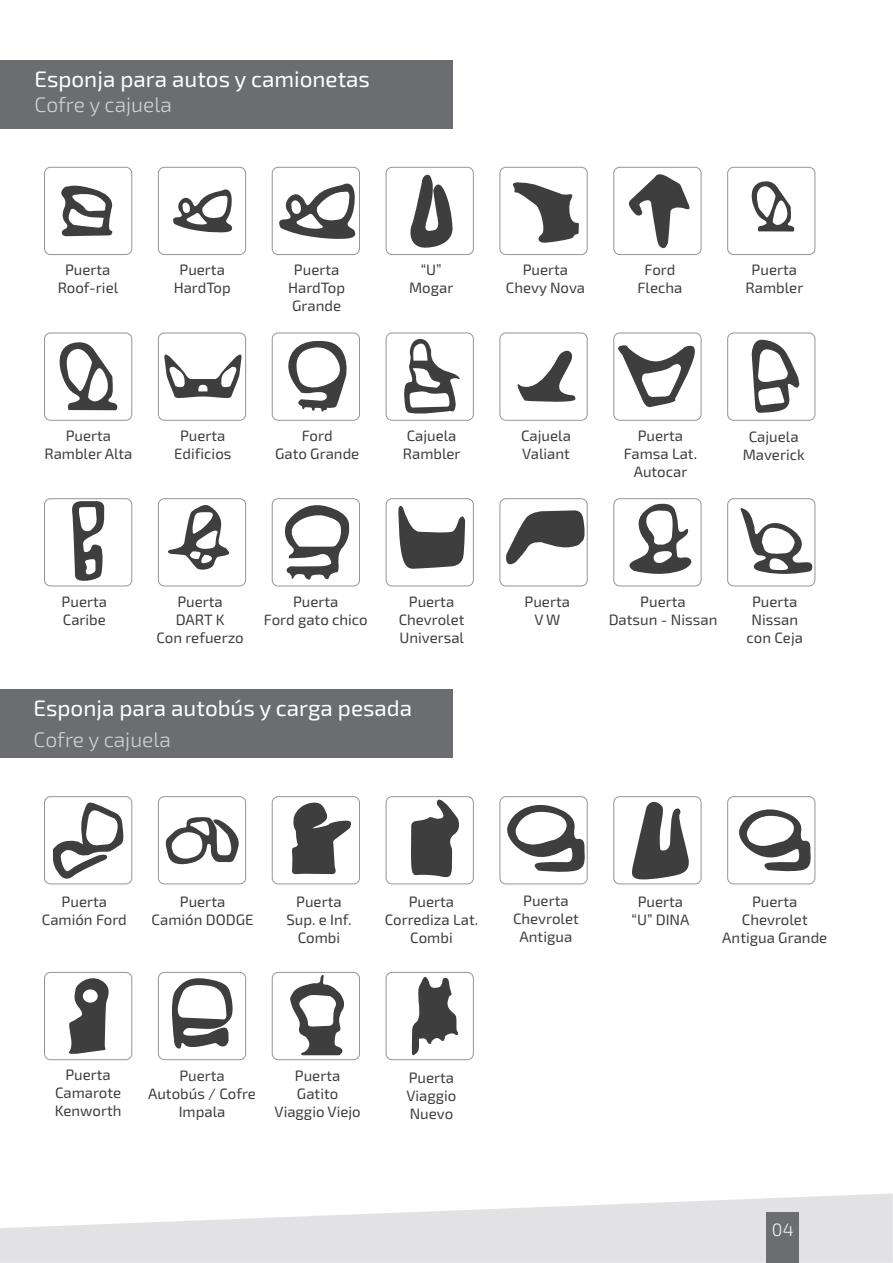
<style>
.page{position:relative;width:893px;height:1263px;background:#fff}
.page>*{position:absolute;margin:0;border:0;box-sizing:border-box;transform-origin:0 0}
.t1{font:22.5px "Exo 2";color:#fff}
.t2{font:300 21px "Exo 2";color:#d1d2d4}
.t3{font:300 18px "Exo 2";color:#f2f3f4}
.t4{font:15px/18px "Exo 2";color:#3e3e3f;text-align:center}
</style>
<div class="page">
<div style="left:0;top:60px;width:453px;height:69px;background:#6c6d70"></div>
<div style="left:0;top:689px;width:453px;height:68px;background:#6c6d70"></div>
<div style="left:44px;top:167px;width:88px;height:88px;border:1px solid #939598;border-radius:6px"></div>
<div style="left:727px;top:167px;width:88px;height:88px;border:1px solid #939598;border-radius:6px"></div>
<div style="left:613px;top:167px;width:88px;height:88px;border:1px solid #939598;border-radius:6px"></div>
<div style="left:500px;top:167px;width:88px;height:88px;border:1px solid #939598;border-radius:6px"></div>
<div style="left:386px;top:167px;width:88px;height:88px;border:1px solid #939598;border-radius:6px"></div>
<div style="left:272px;top:167px;width:88px;height:88px;border:1px solid #939598;border-radius:6px"></div>
<div style="left:158px;top:167px;width:88px;height:88px;border:1px solid #939598;border-radius:6px"></div>
<div style="left:44px;top:333px;width:88px;height:88px;border:1px solid #939598;border-radius:6px"></div>
<div style="left:727px;top:333px;width:88px;height:88px;border:1px solid #939598;border-radius:6px"></div>
<div style="left:613px;top:333px;width:88px;height:88px;border:1px solid #939598;border-radius:6px"></div>
<div style="left:500px;top:333px;width:88px;height:88px;border:1px solid #939598;border-radius:6px"></div>
<div style="left:386px;top:333px;width:88px;height:88px;border:1px solid #939598;border-radius:6px"></div>
<div style="left:272px;top:333px;width:88px;height:88px;border:1px solid #939598;border-radius:6px"></div>
<div style="left:158px;top:333px;width:88px;height:88px;border:1px solid #939598;border-radius:6px"></div>
<div style="left:44px;top:498px;width:88px;height:88px;border:1px solid #939598;border-radius:6px"></div>
<div style="left:727px;top:498px;width:88px;height:88px;border:1px solid #939598;border-radius:6px"></div>
<div style="left:613px;top:498px;width:88px;height:88px;border:1px solid #939598;border-radius:6px"></div>
<div style="left:500px;top:498px;width:88px;height:88px;border:1px solid #939598;border-radius:6px"></div>
<div style="left:386px;top:498px;width:88px;height:88px;border:1px solid #939598;border-radius:6px"></div>
<div style="left:272px;top:498px;width:88px;height:88px;border:1px solid #939598;border-radius:6px"></div>
<div style="left:158px;top:498px;width:88px;height:88px;border:1px solid #939598;border-radius:6px"></div>
<div style="left:44px;top:796px;width:88px;height:88px;border:1px solid #939598;border-radius:6px"></div>
<div style="left:727px;top:796px;width:88px;height:88px;border:1px solid #939598;border-radius:6px"></div>
<div style="left:613px;top:796px;width:88px;height:88px;border:1px solid #939598;border-radius:6px"></div>
<div style="left:500px;top:796px;width:88px;height:88px;border:1px solid #939598;border-radius:6px"></div>
<div style="left:386px;top:796px;width:88px;height:88px;border:1px solid #939598;border-radius:6px"></div>
<div style="left:272px;top:796px;width:88px;height:88px;border:1px solid #939598;border-radius:6px"></div>
<div style="left:158px;top:796px;width:88px;height:88px;border:1px solid #939598;border-radius:6px"></div>
<div style="left:44px;top:972px;width:88px;height:88px;border:1px solid #939598;border-radius:6px"></div>
<div style="left:386px;top:972px;width:88px;height:88px;border:1px solid #939598;border-radius:6px"></div>
<div style="left:272px;top:972px;width:88px;height:88px;border:1px solid #939598;border-radius:6px"></div>
<div style="left:158px;top:972px;width:88px;height:88px;border:1px solid #939598;border-radius:6px"></div>
<svg style="left:61px;top:185px;width:52px;height:51px"></svg>
<svg style="left:173px;top:189px;width:60px;height:44px"></svg>
<svg style="left:279px;top:182px;width:81px;height:58px"></svg>
<svg style="left:410px;top:174px;width:43px;height:74px"></svg>
<svg style="left:513px;top:182px;width:66px;height:61px"></svg>
<svg style="left:628px;top:174px;width:62px;height:75px"></svg>
<svg style="left:59px;top:342px;width:58px;height:68px"></svg>
<svg style="left:751px;top:181px;width:43px;height:50px"></svg>
<svg style="left:517px;top:350px;width:58px;height:52px"></svg>
<svg style="left:288px;top:340px;width:59px;height:72px"></svg>
<svg style="left:404px;top:339px;width:56px;height:75px"></svg>
<svg style="left:164px;top:354px;width:78px;height:44px"></svg>
<svg style="left:165px;top:817px;width:74px;height:48px"></svg>
<svg style="left:614px;top:340px;width:81px;height:68px"></svg>
<svg style="left:53px;top:802px;width:71px;height:77px"></svg>
<svg style="left:752px;top:339px;width:47px;height:74px"></svg>
<svg style="left:72px;top:501px;width:33px;height:80px"></svg>
<svg style="left:167px;top:505px;width:63px;height:65px"></svg>
<svg style="left:506px;top:510px;width:79px;height:55px"></svg>
<svg style="left:398px;top:505px;width:67px;height:64px"></svg>
<svg style="left:411px;top:799px;width:48px;height:79px"></svg>
<svg style="left:292px;top:802px;width:60px;height:73px"></svg>
<svg style="left:281px;top:499px;width:71px;height:81px"></svg>
<svg style="left:629px;top:503px;width:63px;height:71px"></svg>
<svg style="left:740px;top:508px;width:73px;height:66px"></svg>
<svg style="left:172px;top:978px;width:61px;height:71px"></svg>
<svg style="left:505px;top:796px;width:83px;height:77px"></svg>
<svg style="left:739px;top:809px;width:72px;height:63px"></svg>
<svg style="left:68px;top:978px;width:41px;height:76px"></svg>
<svg style="left:630px;top:797px;width:61px;height:83px"></svg>
<svg style="left:411px;top:976px;width:48px;height:80px"></svg>
<svg style="left:290px;top:975px;width:54px;height:80px"></svg>
<svg style="left:0;top:1193px;width:893px;height:70px;fill:#e2e2e4"></svg>
<div style="left:767px;top:1212px;width:32px;height:51px;background:#6c6d70"></div>
<h1 class="t1" style="left:34px;top:66px;width:337px">Esponja para autos y camionetas</h1>
<h2 class="t2" style="left:34px;top:93px;width:139px">Cofre y cajuela</h2>
<p class="t4" style="left:58px;top:261px;width:62px">Puerta<br>Roof-riel</p>
<p class="t4" style="left:174px;top:261px;width:58px">Puerta<br>HardTop</p>
<p class="t4" style="left:288px;top:261px;width:58px">Puerta<br>HardTop<br>Grande</p>
<p class="t4" style="left:409px;top:261px;width:46px">“U”<br>Mogar</p>
<p class="t4" style="left:506px;top:261px;width:81px">Puerta<br>Chevy Nova</p>
<p class="t4" style="left:637px;top:261px;width:46px">Ford<br>Flecha</p>
<p class="t4" style="left:746px;top:261px;width:59px">Puerta<br>Rambler</p>
<p class="t4" style="left:44px;top:427px;width:90px">Puerta<br>Rambler Alta</p>
<p class="t4" style="left:174px;top:427px;width:59px">Puerta<br>Edificios</p>
<p class="t4" style="left:275px;top:427px;width:86px">Ford<br>Gato Grande</p>
<p class="t4" style="left:403px;top:427px;width:59px;text-align:left">Cajuela<br>Rambler</p>
<p class="t4" style="left:521px;top:427px;width:51px;text-align:left">Cajuela<br>Valiant</p>
<p class="t4" style="left:624px;top:427px;width:75px">Puerta<br>Famsa Lat.<br>Autocar</p>
<p class="t4" style="left:743px;top:428px;width:64px">Cajuela<br>Maverick</p>
<p class="t4" style="left:62px;top:593px;width:47px;text-align:left">Puerta<br>Caribe</p>
<p class="t4" style="left:156px;top:593px;width:89px">Puerta<br>DART K<br>Con refuerzo</p>
<p class="t4" style="left:264px;top:593px;width:105px">Puerta<br>Ford gato chico</p>
<p class="t4" style="left:399px;top:593px;width:67px">Puerta<br>Chevrolet<br>Universal</p>
<p class="t4" style="left:525px;top:593px;width:47px">Puerta<br>V W</p>
<p class="t4" style="left:609px;top:593px;width:110px">Puerta<br>Datsun - Nissan</p>
<p class="t4" style="left:747px;top:593px;width:58px">Puerta<br>Nissan con Ceja</p>
<h1 class="t1" style="left:34px;top:695px;width:380px">Esponja para autobús y carga pesada</h1>
<h2 class="t2" style="left:34px;top:728px;width:139px">Cofre y cajuela</h2>
<p class="t4" style="left:42px;top:893px;width:87px">Puerta<br>Camión Ford</p>
<p class="t4" style="left:152px;top:893px;width:103px">Puerta<br>Camión DODGE</p>
<p class="t4" style="left:286px;top:893px;width:67px">Puerta<br>Sup. e Inf.<br>Combi</p>
<p class="t4" style="left:385px;top:893px;width:95px">Puerta<br>Corrediza Lat.<br>Combi</p>
<p class="t4" style="left:513px;top:892px;width:67px">Puerta<br>Chevrolet<br>Antigua</p>
<p class="t4" style="left:722px;top:893px;width:107px">Puerta<br>Chevrolet<br>Antigua Grande</p>
<p class="t4" style="left:632px;top:893px;width:59px">Puerta “U” DINA</p>
<p class="t4" style="left:55px;top:1066px;width:68px">Puerta<br>Camarote<br>Kenworth</p>
<p class="t4" style="left:275px;top:1067px;width:88px">Puerta<br>Gatito<br>Viaggio Viejo</p>
<p class="t4" style="left:148px;top:1067px;width:109px">Puerta<br>Autobús / Cofre<br>Impala</p>
<p class="t4" style="left:406px;top:1069px;width:52px;text-align:left">Puerta<br>Viaggio<br>Nuevo</p>
<p class="t3" style="left:772px;top:1219px;width:23px">04</p>
</div>
